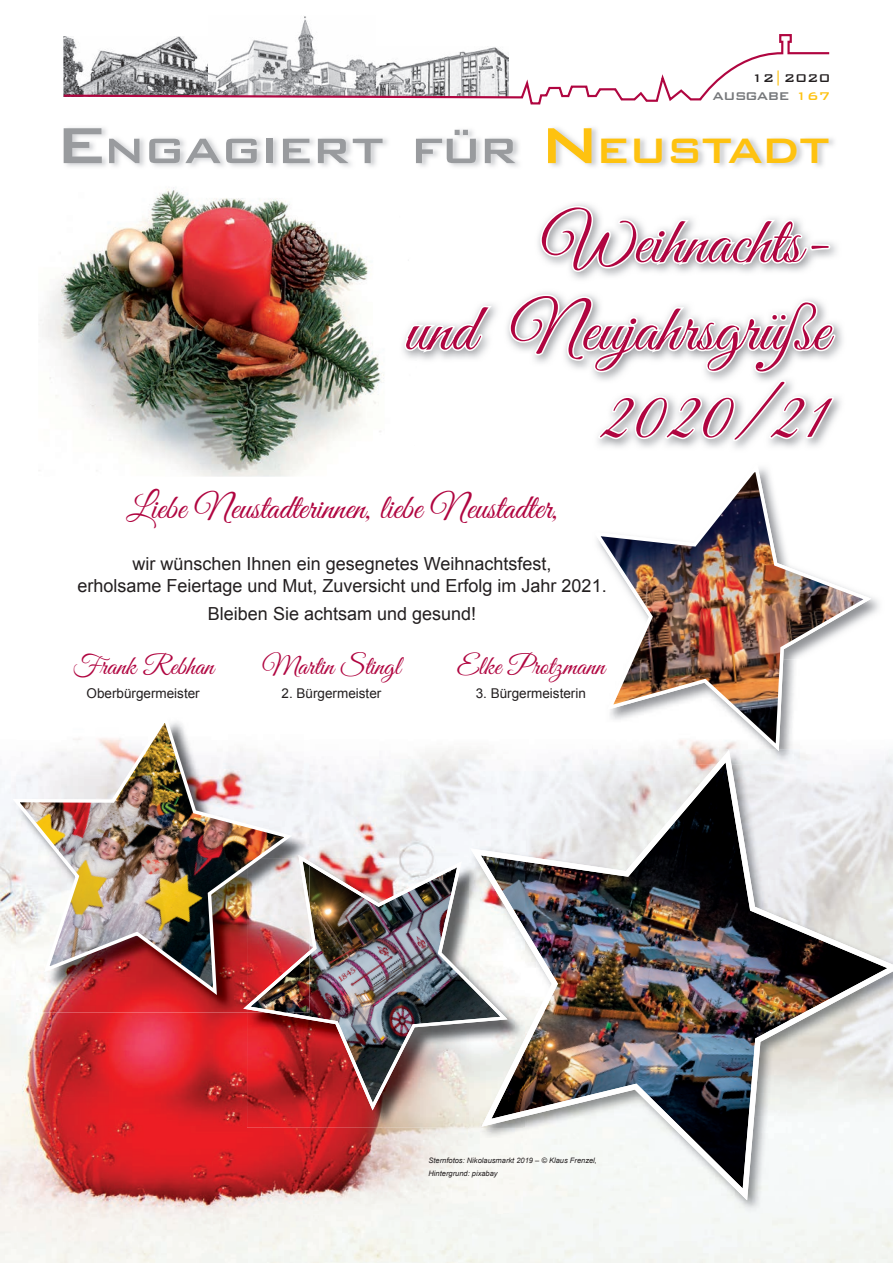
<style>
.page{position:relative;width:893px;height:1263px;background:#fff}
.page>*{position:absolute;margin:0;border:0;box-sizing:border-box;transform-origin:0 0}
.t1{font:67.5px/87.4px "Great Vibes";color:#b00540;text-align:right}
.t2{font:500 47.25px "Bank Gothic BT";letter-spacing:-.055em;color:#999b9e;scale:1.06 1}
.t3{font:34.5px "Great Vibes";color:#b00540}
.t4{font:27px "Great Vibes";color:#b00540}
.t5{font:18px/21.6px "Arial";color:#231f20;text-align:center}
.t6{font:500 15px/18px "Bank Gothic BT";letter-spacing:-.03em;color:#76787b;text-align:right}
.t7{font:13.5px "Arial";color:#231f20}
.t8{font:italic 7.5px/13.2px "Arial";color:#231f20}
.s1{color:#231f20}
.s2{color:#fec210}
.s3{font-size:67.5px}
.s4{font-size:67.5px;color:#fec210}
</style>
<div class="page">
<img style="left:65px;top:127px;width:769px;height:40px">
<img style="left:301px;top:16px;width:10px;height:17px">
<svg style="left:63px;top:33px;width:767px;height:72px"></svg>
<img style="left:0;top:759px;width:52px;height:504px">
<img style="left:309px;top:759px;width:160px;height:96px">
<img style="left:52px;top:1012px;width:210px;height:251px">
<img style="left:262px;top:1128px;width:210px;height:135px">
<img style="left:597px;top:468px;width:274px;height:281px">
<img style="left:469px;top:1128px;width:53px;height:85px">
<img style="left:470px;top:750px;width:423px;height:450px">
<img style="left:247px;top:1110px;width:278px;height:18px">
<img style="left:476px;top:858px;width:49px;height:269px">
<img style="left:243px;top:855px;width:265px;height:255px">
<img style="left:16px;top:751px;width:293px;height:261px">
<img style="left:243px;top:855px;width:66px;height:157px">
<img style="left:9px;top:720px;width:287px;height:278px">
<img style="left:39px;top:187px;width:345px;height:290px">
<svg style="left:539px;top:204px;width:293px;height:72px"></svg>
<svg style="left:403px;top:303px;width:94px;height:59px"></svg>
<svg style="left:508px;top:293px;width:329px;height:150px"></svg>
<p class="t6" style="left:712px;top:68px;width:119px"><span class="s1">12</span><span class="s2">|</span><span class="s1">2020<br></span>AUSGABE <span class="s2">167</span></p>
<h2 class="t2" style="left:54px;top:125px;width:733px"><span class="s3">E</span>NGAGIERT FÜR <span class="s4">N</span><span class="s2">EUSTADT</span></h2>
<h1 class="t1" style="left:405px;top:203px;width:426px">Weihnachts-<br>und Neujahrsgrüße<br>2020/21</h1>
<h3 class="t3" style="left:127px;top:489px;width:433px">Liebe Neustadterinnen, liebe Neustadter,</h3>
<p class="t5" style="left:77px;top:553px;width:531px">wir wünschen Ihnen ein gesegnetes Weihnachtsfest,<br>erholsame Feiertage und Mut, Zuversicht und Erfolg im Jahr 2021.</p>
<p class="t5" style="left:208px;top:603px;width:270px">Bleiben Sie achtsam und gesund!</p>
<h3 class="t4" style="left:72px;top:651px;width:143px">Frank Rebhan</h3>
<p class="t7" style="left:87px;top:684px;width:115px">Oberbürgermeister</p>
<h3 class="t4" style="left:262px;top:651px;width:140px">Martin Stingl</h3>
<p class="t7" style="left:282px;top:684px;width:101px">2. Bürgermeister</p>
<h3 class="t4" style="left:457px;top:651px;width:149px">Elke Protzmann</h3>
<p class="t7" style="left:476px;top:684px;width:112px">3. Bürgermeisterin</p>
<p class="t8" style="left:428px;top:1154px;width:170px">Sternfotos: Nikolausmarkt 2019 – © Klaus Frenzel,<br>Hintergrund: pixabay</p>
</div>
